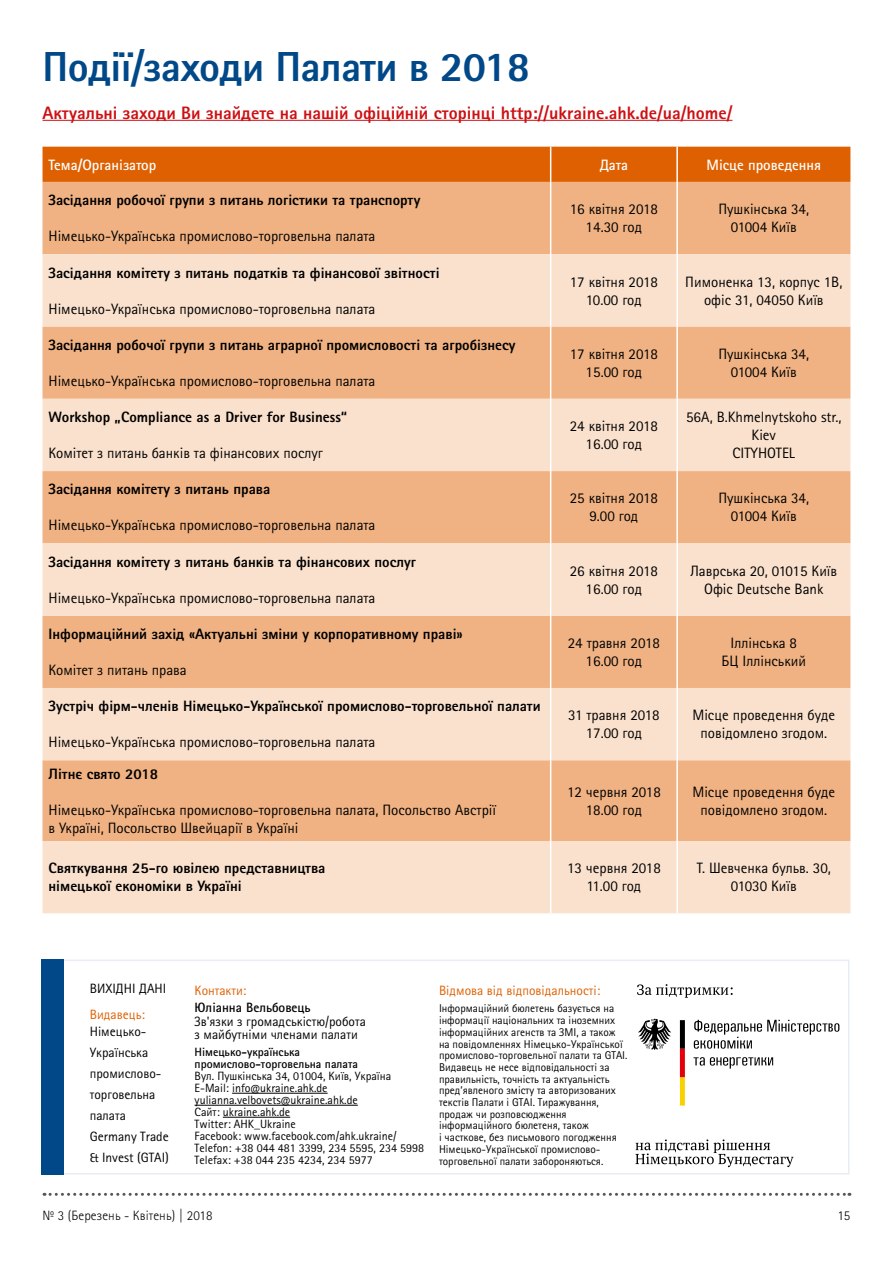
<style>
.page{position:relative;width:893px;height:1263px;background:#fff}
.page>*{position:absolute;margin:0;border:0;box-sizing:border-box;transform-origin:0 0}
.t1{font:800 42px "Rotis Sans Serif Pro Cyr";letter-spacing:-.015em;color:#004888}
.t2{font:800 18px "Rotis Sans Serif Pro Cyr";color:#cd1013}
.t3{font:15px/18px "Rotis Sans Serif Pro Cyr";color:#000;text-align:center}
.t4{font:800 15px/18px "Rotis Sans Serif Pro Cyr";color:#000}
.t5{font:700 15px "Rotis Sans Serif Pro Cyr";color:#fff}
.t6{font:13.5px/21px "Rotis Sans Serif Pro Cyr";color:#000}
.t7{font:13.5px "Rotis Sans Serif Pro Cyr";color:#de6000}
.t8{font:300 13.5px "Rotis Sans Serif Pro Cyr";letter-spacing:.01em;color:#000}
.t9{font:700 13.5px "Rotis Sans Serif Pro Cyr";color:#000}
.t10{font:12px/12px "Rotis Sans Serif Pro Cyr";color:#000}
.t11{font:700 12px/12px "Rotis Sans Serif Pro Cyr";color:#000}
.t12{font:11.25px/11.7px "Rotis Sans Serif Pro Cyr";color:#000}
</style>
<div class="page">
<svg style="left:44px;top:1193px;width:806px;height:3px"></svg>
<div style="left:42px;top:959px;width:807px;height:215px;border:2px solid #e8edf5"></div>
<hr style="left:232px;top:1093px;width:96px;height:1px;background:#000">
<hr style="left:195px;top:1105px;width:163px;height:1px;background:#000">
<hr style="left:223px;top:1117px;width:67px;height:1px;background:#000">
<div style="left:42px;top:959px;width:22px;height:215px;background:#004888"></div>
<svg style="left:638px;top:1019px;width:33px;height:31px"></svg>
<svg style="left:680px;top:1020px;width:5px;height:85px"></svg>
<svg style="left:694px;top:1020px;width:145px;height:29px"></svg>
<svg style="left:693px;top:1057px;width:80px;height:11px"></svg>
<svg style="left:635px;top:1139px;width:159px;height:28px"></svg>
<svg style="left:637px;top:984px;width:96px;height:14px"></svg>
<hr style="left:43px;top:120px;width:689px;height:1px;background:#cd1013">
<div style="left:43px;top:147px;width:807px;height:35px;background:#de6000"></div>
<div style="left:43px;top:182px;width:807px;height:72px;background:#f0b282"></div>
<svg style="left:43px;top:254px;width:807px;height:659px;background:#f5cbab"></svg>
<hr style="left:550px;top:147px;width:1px;height:35px;background:#fff">
<hr style="left:676px;top:147px;width:2px;height:35px;background:#fff">
<hr style="left:550px;top:182px;width:1px;height:72px;background:#fff">
<hr style="left:676px;top:182px;width:2px;height:72px;background:#fff">
<hr style="left:550px;top:254px;width:1px;height:72px;background:#fff">
<hr style="left:676px;top:254px;width:2px;height:72px;background:#fff">
<hr style="left:550px;top:326px;width:1px;height:73px;background:#fff">
<hr style="left:676px;top:326px;width:2px;height:73px;background:#fff">
<hr style="left:550px;top:399px;width:1px;height:72px;background:#fff">
<hr style="left:676px;top:399px;width:2px;height:72px;background:#fff">
<hr style="left:550px;top:471px;width:1px;height:72px;background:#fff">
<hr style="left:676px;top:471px;width:2px;height:72px;background:#fff">
<hr style="left:550px;top:543px;width:1px;height:73px;background:#fff">
<hr style="left:676px;top:543px;width:2px;height:73px;background:#fff">
<hr style="left:550px;top:616px;width:1px;height:72px;background:#fff">
<hr style="left:676px;top:616px;width:2px;height:72px;background:#fff">
<hr style="left:550px;top:688px;width:1px;height:72px;background:#fff">
<hr style="left:676px;top:688px;width:2px;height:72px;background:#fff">
<hr style="left:550px;top:760px;width:1px;height:81px;background:#fff">
<hr style="left:676px;top:760px;width:2px;height:81px;background:#fff">
<hr style="left:550px;top:841px;width:1px;height:72px;background:#fff">
<hr style="left:676px;top:841px;width:2px;height:72px;background:#fff">
<h1 class="t1" style="left:43px;top:40px;width:489px">Події/заходи Палати в 2018</h1>
<p class="t2" style="left:43px;top:101px;width:691px">Актуальні заходи Ви знайдете на нашій офіційній сторінці http://ukraine.ahk.de/ua/home/</p>
<p class="t5" style="left:49px;top:155px;width:109px">Тема/Організатор</p>
<p class="t5" style="left:600px;top:155px;width:30px">Дата</p>
<p class="t5" style="left:706px;top:155px;width:116px">Місце проведення</p>
<p class="t4" style="left:49px;top:191px;width:373px">Засідання робочої групи з питань логістики та транспорту</p>
<p class="t3" style="left:49px;top:227px;width:328px">Німецько-Українська промислово-торговельна палата</p>
<p class="t3" style="left:570px;top:200px;width:90px">16 квітня 2018<br>14.30 год</p>
<p class="t3" style="left:718px;top:200px;width:92px">Пушкінська 34,<br>01004 Київ</p>
<p class="t4" style="left:49px;top:263px;width:393px">Засідання комітету з питань податків та фінансової звітності</p>
<p class="t3" style="left:49px;top:300px;width:328px">Німецько-Українська промислово-торговельна палата</p>
<p class="t4" style="left:49px;top:336px;width:468px">Засідання робочої групи з питань аграрної промисловості та агробізнесу</p>
<p class="t3" style="left:49px;top:372px;width:328px">Німецько-Українська промислово-торговельна палата</p>
<p class="t4" style="left:49px;top:408px;width:300px">Workshop „Compliance as a Driver for Business“</p>
<p class="t3" style="left:49px;top:444px;width:276px">Комітет з питань банків та фінансових послуг</p>
<p class="t4" style="left:49px;top:480px;width:223px">Засідання комітету з питань права</p>
<p class="t3" style="left:49px;top:516px;width:328px">Німецько-Українська промислово-торговельна палата</p>
<p class="t4" style="left:49px;top:552px;width:369px">Засідання комітету з питань банків та фінансових послуг</p>
<p class="t3" style="left:49px;top:589px;width:328px">Німецько-Українська промислово-торговельна палата</p>
<p class="t4" style="left:49px;top:625px;width:416px">Інформаційний захід «Актуальні зміни у корпоративному праві»</p>
<p class="t3" style="left:49px;top:661px;width:140px">Комітет з питань права</p>
<p class="t4" style="left:49px;top:697px;width:494px">Зустріч фірм-членів Німецько-Української промислово-торговельної палати</p>
<p class="t3" style="left:49px;top:733px;width:328px">Німецько-Українська промислово-торговельна палата</p>
<p class="t4" style="left:49px;top:765px;width:111px">Літнє свято 2018</p>
<p class="t3" style="left:49px;top:801px;width:449px;text-align:left">Німецько-Українська промислово-торговельна палата, Посольство Австрії в Україні, Посольство Швейцарії в Україні</p>
<p class="t3" style="left:570px;top:273px;width:90px">17 квітня 2018<br>10.00 год</p>
<p class="t3" style="left:685px;top:273px;width:159px">Пимоненка 13, корпус 1B, офіс 31, 04050 Київ</p>
<p class="t3" style="left:570px;top:345px;width:90px">17 квітня 2018<br>15.00 год</p>
<p class="t3" style="left:718px;top:345px;width:92px">Пушкінська 34,<br>01004 Київ</p>
<p class="t3" style="left:570px;top:417px;width:90px">24 квітня 2018<br>16.00 год</p>
<p class="t3" style="left:686px;top:408px;width:157px">56А, B.Khmelnytskoho str.,<br>Kiev<br>CITYHOTEL</p>
<p class="t3" style="left:570px;top:489px;width:90px">25 квітня 2018<br>9.00 год</p>
<p class="t3" style="left:718px;top:489px;width:92px">Пушкінська 34,<br>01004 Київ</p>
<p class="t3" style="left:570px;top:562px;width:90px">26 квітня 2018<br>16.00 год</p>
<p class="t3" style="left:690px;top:562px;width:148px">Лаврська 20, 01015 Київ<br>Офіс Deutsche Bank</p>
<p class="t3" style="left:568px;top:634px;width:94px">24 травня 2018<br>16.00 год</p>
<p class="t3" style="left:722px;top:634px;width:86px">Іллінська 8<br>БЦ Іллінський</p>
<p class="t3" style="left:568px;top:706px;width:93px">31 травня 2018<br>17.00 год</p>
<p class="t3" style="left:692px;top:706px;width:144px">Місце проведення буде повідомлено згодом.</p>
<p class="t3" style="left:567px;top:783px;width:95px">12 червня 2018<br>18.00 год</p>
<p class="t3" style="left:692px;top:783px;width:144px">Місце проведення буде повідомлено згодом.</p>
<p class="t4" style="left:49px;top:859px;width:278px">Святкування 25-го ювілею представництва німецької економіки в Україні</p>
<p class="t3" style="left:567px;top:859px;width:95px">13 червня 2018<br>11.00 год</p>
<p class="t3" style="left:697px;top:859px;width:136px">Т. Шевченка бульв. 30,<br>01030 Київ</p>
<p class="t6" style="left:90px;top:978px;width:78px">ВИХІДНІ ДАНІ</p>
<p class="t7" style="left:90px;top:1006px;width:57px">Видавець:</p>
<p class="t6" style="left:90px;top:1021px;width:81px">Німецько-<br>Українська промислово&shy;торговельна палата<br>Germany Trade &amp; Invest (GTAI)</p>
<p class="t7" style="left:195px;top:982px;width:53px">Контакти:</p>
<p class="t9" style="left:195px;top:999px;width:118px">Юліанна Вельбовець</p>
<p class="t6" style="left:195px;top:1014px;width:173px;line-height:13.5px">Зв'язки з громадськістю/робота з майбутніми членами палати</p>
<p class="t11" style="left:195px;top:1046px;width:165px">Німецько-українська промислово-торговельна палата</p>
<p class="t10" style="left:195px;top:1070px;width:231px">Вул. Пушкінська 34, 01004, Київ, Україна E-Mail: info@ukraine.ahk.de yulianna.velbovets@ukraine.ahk.de<br>Сайт: ukraine.ahk.de<br>Twitter: AHK_Ukraine<br>Facebook: www.facebook.com/ahk.ukraine/ Telefon: +38 044 481 3399, 234 5595, 234 5998<br>Telefax: +38 044 235 4234, 234 5977</p>
<p class="t7" style="left:439px;top:982px;width:163px">Відмова від відповідальності:</p>
<p class="t12" style="left:439px;top:1003px;width:190px">Інформаційний бюлетень базується на інформації національних та іноземних інформаційних агенств та ЗМІ, а також на повідомленнях Німецько-Української промислово-торговельної палати та GTAI.<br>Видавець не несе відповідальності за правильність, точність та актуальність пред’явленого змісту та авторизованих текстів Палати і GTAI. Тиражування, продаж чи розповсюдження інформаційного бюлетеня, також<br>і часткове, без письмового погодження Німецько-Української промислово&shy;торговельної палати забороняються.</p>
<p class="t8" style="left:43px;top:1207px;width:172px">№ 3 (Березень - Квітень) | 2018</p>
<p class="t8" style="left:837px;top:1207px;width:15px">15</p>
</div>
